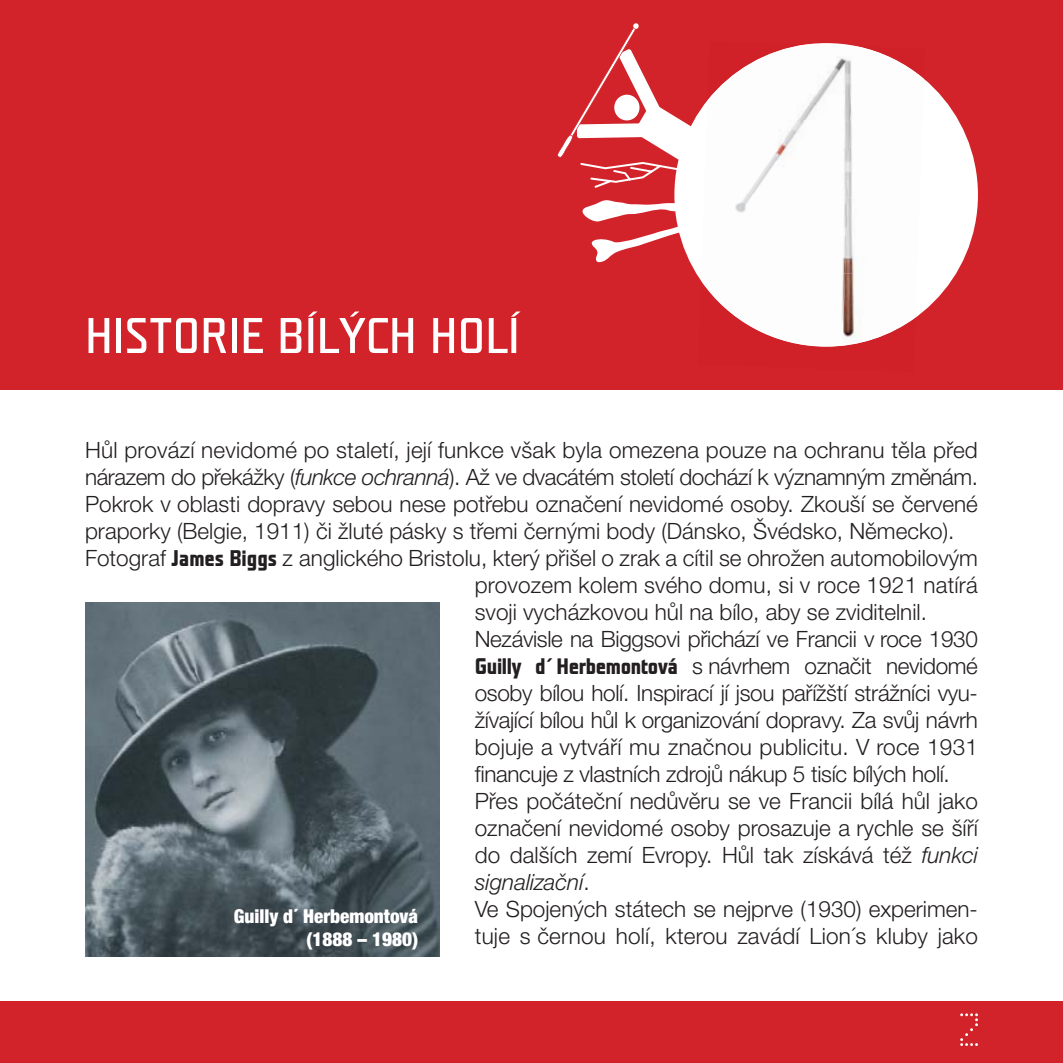
<style>
.page{position:relative;width:1063px;height:1063px;background:#fff}
.page>*{position:absolute;margin:0;border:0;box-sizing:border-box;transform-origin:0 0}
.t1{font:700 50px "Teuton Hell CE";color:#fff}
.t2{font:300 22.5px "Helvetica Neue LT Pro";color:#231f20}
.t3{font:300 22.5px "Helvetica Neue LT Pro";letter-spacing:-.02em;color:#231f20}
.t4{font:italic 300 22.5px "Helvetica Neue LT Pro";color:#231f20}
.t5{font:900 condensed 19.25px/23.5px "Helvetica Neue LT Pro";color:#fff;text-align:right}
.s1{font-style:italic}
.s2{font-family:"Teuton Normal CE";font-weight:700}
.s3{font-style:normal}
</style>
<div class="page">
<div style="left:0;top:0;width:1063px;height:390px;background:#d2232a"></div>
<img style="left:85px;top:602px;width:354px;height:355px">
<div style="left:0;top:1001px;width:1063px;height:62px;background:#d2232a"></div>
<svg style="left:960px;top:1013px;width:18px;height:33px"></svg>
<svg style="left:557px;top:23px;width:148px;height:240px"></svg>
<div style="left:674px;top:43px;width:304px;height:304px;background:#fff;border-radius:50%"></div>
<img style="left:701px;top:281px;width:70px;height:56px">
<img style="left:735px;top:195px;width:17px;height:18px">
<img style="left:746px;top:152px;width:30px;height:43px">
<img style="left:707px;top:50px;width:72px;height:51px">
<img style="left:771px;top:336px;width:71px;height:11px">
<img style="left:842px;top:198px;width:3px;height:75px">
<img style="left:776px;top:122px;width:72px;height:76px">
<img style="left:779px;top:44px;width:74px;height:78px">
<img style="left:842px;top:273px;width:75px;height:73px">
<img style="left:845px;top:197px;width:72px;height:79px">
<img style="left:848px;top:122px;width:69px;height:78px">
<img style="left:850px;top:46px;width:74px;height:78px">
<h1 class="t1" style="left:85px;top:311px;width:436px">HISTORIE BÍLÝCH HOLÍ</h1>
<p class="t2" style="left:85px;top:442px;width:894px">Hůl provází nevidomé po staletí, její funkce však byla omezena pouze na ochranu těla před</p>
<p class="t3" style="left:85px;top:469px;width:894px">nárazem do překážky (<span class="s1">funkce ochranná</span>). Až ve dvacátém století dochází k významným změnám.</p>
<p class="t2" style="left:85px;top:496px;width:894px">Pokrok v oblasti dopravy sebou nese potřebu označení nevidomé osoby. Zkouší se červené</p>
<p class="t2" style="left:85px;top:523px;width:871px">praporky (Belgie, 1911) či žluté pásky s třemi černými body (Dánsko, Švédsko, Německo).</p>
<p class="t2" style="left:85px;top:550px;width:894px">Fotograf <span class="s2">James Biggs</span> z anglického Bristolu, který přišel o zrak a cítil se ohrožen automobilovým</p>
<p class="t2" style="left:475px;top:577px;width:505px">provozem kolem svého domu, si v roce 1921 natírá</p>
<p class="t2" style="left:475px;top:604px;width:454px">svoji vycházkovou hůl na bílo, aby se zviditelnil.</p>
<p class="t2" style="left:475px;top:631px;width:505px">Nezávisle na Biggsovi přichází ve Francii v roce 1930</p>
<p class="t2" style="left:475px;top:658px;width:505px"><span class="s2">Guilly d´ Herbemontová</span> s návrhem označit nevidomé</p>
<p class="t2" style="left:475px;top:685px;width:505px">osoby bílou holí. Inspirací jí jsou pařížští strážníci vyu-</p>
<p class="t2" style="left:475px;top:712px;width:505px">žívající bílou hůl k organizování dopravy. Za svůj návrh</p>
<p class="t2" style="left:475px;top:739px;width:505px">bojuje a vytváří mu značnou publicitu. V roce 1931</p>
<p class="t2" style="left:475px;top:766px;width:477px">financuje z vlastních zdrojů nákup 5 tisíc bílých holí.</p>
<p class="t2" style="left:475px;top:793px;width:505px">Přes počáteční nedůvěru se ve Francii bílá hůl jako</p>
<p class="t2" style="left:475px;top:820px;width:505px">označení nevidomé osoby prosazuje a rychle se šíří</p>
<p class="t2" style="left:475px;top:847px;width:505px">do dalších zemí Evropy. Hůl tak získává též <span class="s1">funkci</span></p>
<p class="t4" style="left:475px;top:874px;width:117px">signalizační<span class="s3">.</span></p>
<p class="t2" style="left:475px;top:901px;width:505px">Ve Spojených státech se nejprve (1930) experimen-</p>
<p class="t2" style="left:475px;top:928px;width:505px">tuje s černou holí, kterou zavádí Lion´s kluby jako</p>
<p class="t5" style="left:234px;top:904px;width:186px">Guilly d´ Herbemontová (1888 – 1980)</p>
</div>
